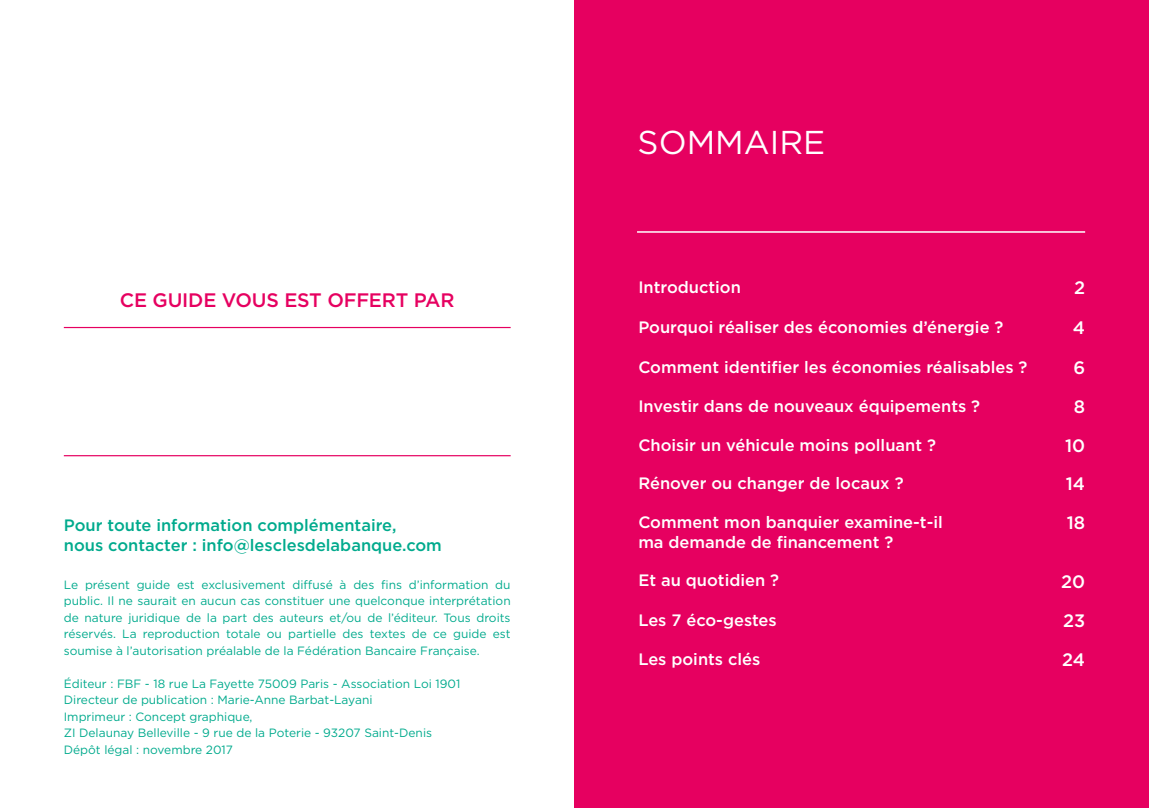
<style>
.page{position:relative;width:1149px;height:808px;background:#fff}
.page>*{position:absolute;margin:0;border:0;box-sizing:border-box;transform-origin:0 0}
.H1_-_intro_sommaire{font:33px "Gotham";color:#fff}
.offert{font:500 19.5px "Gotham";letter-spacing:-.01em;color:#e60060}
.Numéro_sommaire{font:500 18px "Gotham";color:#fff}
.H2-_titres_sommaire{font:500 16.5px/20.2px "Gotham";color:#fff}
.Contact{font:500 16.5px/20.2px "Gotham";color:#00aa8d}
.Mentions_legales{font:12px/16.5px "Gotham";color:#00aa8d;text-align:justify}
</style>
<div class="page">
<hr style="left:64px;top:327px;width:446px;height:1px;background:#e60060">
<hr style="left:64px;top:455px;width:446px;height:1px;background:#e60060">
<div style="left:574px;top:0;width:574px;height:808px;background:#e60060"></div>
<hr style="left:637px;top:231px;width:447px;height:2px;background:#fff">
<p class="offert" style="left:120px;top:288px;width:336px">CE GUIDE VOUS EST OFFERT PAR</p>
<p class="Contact" style="left:64px;top:515px;width:379px">Pour toute information complémentaire,<br>nous contacter : info@lesclesdelabanque.com</p>
<p class="Mentions_legales" style="left:64px;top:576px;width:448px">Le présent guide est exclusivement diffusé à des fins d’information du public. Il ne saurait en aucun cas constituer une quelconque interprétation de nature juridique de la part des auteurs et/ou de l’éditeur. Tous droits réservés. La reproduction totale ou partielle des textes de ce guide est soumise à l’autorisation préalable de la Fédération Bancaire Française.</p>
<p class="Mentions_legales" style="left:64px;top:675px;width:398px">Éditeur : FBF - 18 rue La Fayette 75009 Paris - Association Loi 1901</p>
<p class="Mentions_legales" style="left:64px;top:692px;width:310px">Directeur de publication : Marie-Anne Barbat-Layani</p>
<p class="Mentions_legales" style="left:64px;top:708px;width:190px">Imprimeur : Concept graphique,</p>
<p class="Mentions_legales" style="left:64px;top:725px;width:369px">ZI Delaunay Belleville - 9 rue de la Poterie - 93207 Saint-Denis</p>
<p class="Mentions_legales" style="left:64px;top:741px;width:171px">Dépôt légal : novembre 2017</p>
<h1 class="H1_-_intro_sommaire" style="left:637px;top:121px;width:189px">SOMMAIRE</h1>
<h2 class="H2-_titres_sommaire" style="left:638px;top:277px;width:104px">Introduction</h2>
<p class="Numéro_sommaire" style="left:1073px;top:276px;width:12px">2</p>
<h2 class="H2-_titres_sommaire" style="left:638px;top:317px;width:366px">Pourquoi réaliser des économies d’énergie ?</h2>
<p class="Numéro_sommaire" style="left:1072px;top:316px;width:14px">4</p>
<h2 class="H2-_titres_sommaire" style="left:638px;top:356px;width:390px">Comment identifier les économies réalisables ?</h2>
<p class="Numéro_sommaire" style="left:1072px;top:356px;width:13px">6</p>
<h2 class="H2-_titres_sommaire" style="left:638px;top:396px;width:343px">Investir dans de nouveaux équipements ?</h2>
<p class="Numéro_sommaire" style="left:1073px;top:395px;width:13px">8</p>
<h2 class="H2-_titres_sommaire" style="left:638px;top:435px;width:299px">Choisir un véhicule moins polluant ?</h2>
<p class="Numéro_sommaire" style="left:1064px;top:434px;width:22px">10</p>
<h2 class="H2-_titres_sommaire" style="left:638px;top:473px;width:267px">Rénover ou changer de locaux ?</h2>
<p class="Numéro_sommaire" style="left:1065px;top:472px;width:21px">14</p>
<h2 class="H2-_titres_sommaire" style="left:638px;top:511px;width:306px">Comment mon banquier examine-t-il ma demande de financement ?</h2>
<p class="Numéro_sommaire" style="left:1066px;top:511px;width:20px">18</p>
<h2 class="H2-_titres_sommaire" style="left:638px;top:570px;width:142px">Et au quotidien ?</h2>
<p class="Numéro_sommaire" style="left:1060px;top:569px;width:25px">20</p>
<h2 class="H2-_titres_sommaire" style="left:638px;top:610px;width:140px">Les 7 éco-gestes</h2>
<p class="Numéro_sommaire" style="left:1062px;top:609px;width:24px">23</p>
<h2 class="H2-_titres_sommaire" style="left:638px;top:648px;width:124px">Les points clés</h2>
<p class="Numéro_sommaire" style="left:1061px;top:648px;width:24px">24</p>
</div>
